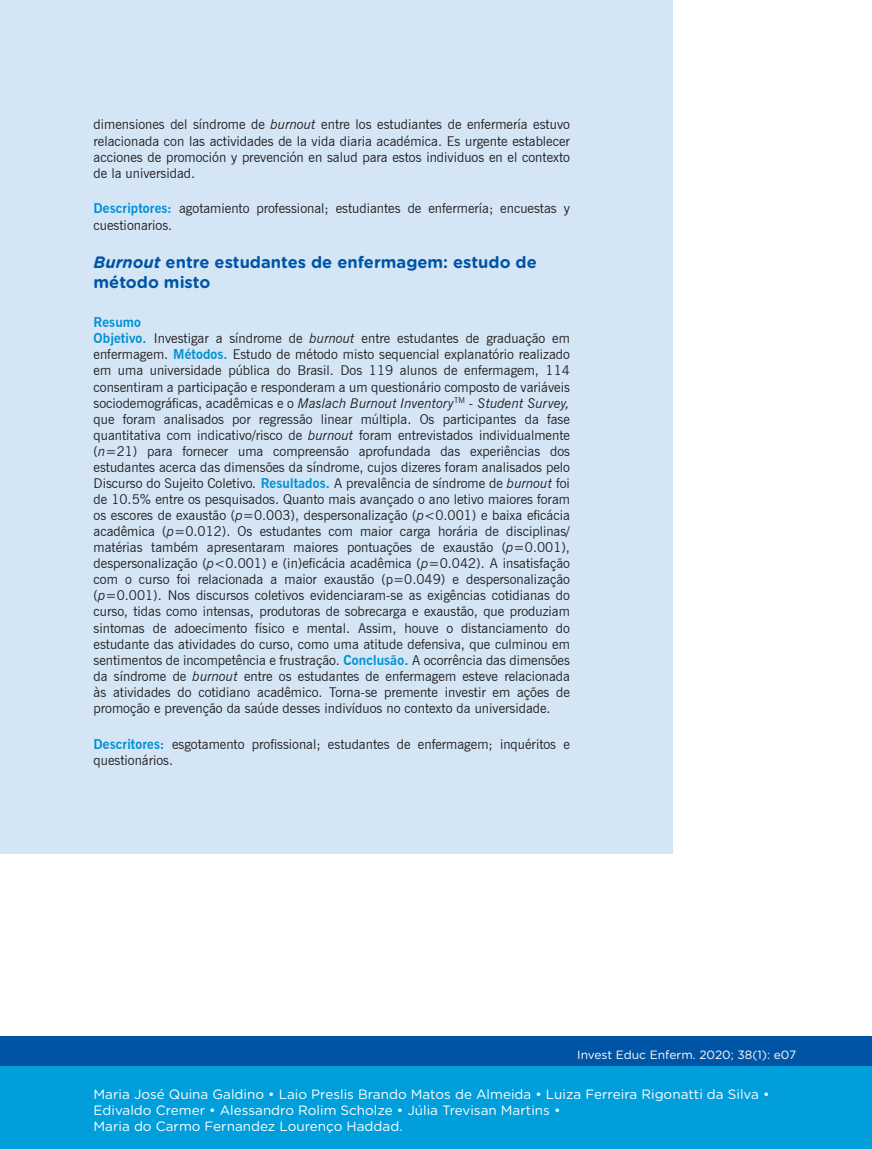
<style>
.page{position:relative;width:872px;height:1149px;background:#fff}
.page>*{position:absolute;margin:0;border:0;box-sizing:border-box;transform-origin:0 0}
.t1{font:700 16.5px/19.8px "Gotham Rounded";color:#0054a6}
.t2{font:13.5px/16px "News Gothic BT";color:#231f20}
.t3{font:13.5px/16.2px "Gotham Rounded";color:#fff}
.t4{font:12px "Gotham Rounded";color:#fff}
.s1{font-style:italic}
.s2{font-weight:700;color:#0090d5}
</style>
<div class="page">
<div style="left:0;top:1035px;width:872px;height:113px;background:#0054a6"></div>
<div style="left:0;top:1065px;width:872px;height:83px;background:#009edb"></div>
<div style="left:0;top:0;width:672px;height:853px;background:#d4e6f6"></div>
<p class="t2" style="left:94px;top:116px;width:478px;text-align:justify">dimensiones del síndrome de <span class="s1">burnout</span> entre los estudiantes de enfermería estuvo relacionada con las actividades de la vida diaria académica. Es urgente establecer acciones de promoción y prevención en salud para estos individuos en el contexto de la universidad.</p>
<p class="t2" style="left:94px;top:200px;width:478px"><span class="s2">Descriptores:</span> agotamiento professional; estudiantes de enfermería; encuestas y cuestionarios.</p>
<p class="t1" style="left:94px;top:252px;width:445px"><span class="s1">Burnout</span> entre estudantes de enfermagem: estudo de método misto</p>
<p class="t2" style="left:94px;top:314px;width:478px"><span class="s2">Resumo<br>Objetivo.</span> Investigar a síndrome de <span class="s1">burnout</span> entre estudantes de graduação em enfermagem. <span class="s2">Métodos.</span> Estudo de método misto sequencial explanatório realizado em uma universidade pública do Brasil. Dos 119 alunos de enfermagem, 114 consentiram a participação e responderam a um questionário composto de variáveis sociodemográficas, acadêmicas e o <span class="s1">Maslach Burnout Inventory</span><sup>TM</sup> <span class="s1">- Student Survey, </span>que foram analisados por regressão linear múltipla. Os participantes da fase quantitativa com indicativo/risco de <span class="s1">burnout</span> foram entrevistados individualmente (<span class="s1">n</span>=21) para fornecer uma compreensão aprofundada das experiências dos estudantes acerca das dimensões da síndrome, cujos dizeres foram analisados pelo Discurso do Sujeito Coletivo<span class="s1">.</span> <span class="s2">Resultados.</span> A prevalência de síndrome de <span class="s1">burnout</span> foi de 10.5% entre os pesquisados. Quanto mais avançado o ano letivo maiores foram os escores de exaustão (<span class="s1">p</span>=0.003), despersonalização (<span class="s1">p</span>&lt;0.001) e baixa eficácia acadêmica (<span class="s1">p</span>=0.012). Os estudantes com maior carga horária de disciplinas/ matérias também apresentaram maiores pontuações de exaustão (<span class="s1">p</span>=0.001), despersonalização (<span class="s1">p</span>&lt;0.001) e (in)eficácia acadêmica (<span class="s1">p</span>=0.042). A insatisfação com o curso foi relacionada a maior exaustão (p=0.049) e despersonalização (<span class="s1">p</span>=0.001). Nos discursos coletivos evidenciaram-se as exigências cotidianas do curso, tidas como intensas, produtoras de sobrecarga e exaustão, que produziam sintomas de adoecimento físico e mental. Assim, houve o distanciamento do estudante das atividades do curso, como uma atitude defensiva, que culminou em sentimentos de incompetência e frustração. <span class="s2">Conclusão.</span> A ocorrência das dimensões da síndrome de <span class="s1">burnout</span> entre os estudantes de enfermagem esteve relacionada às atividades do cotidiano acadêmico. Torna-se premente investir em ações de promoção e prevenção da saúde desses indivíduos no contexto da universidade.</p>
<p class="t2" style="left:94px;top:735px;width:478px"><span class="s2">Descritores:</span> esgotamento profissional; estudantes de enfermagem; inquéritos e questionários.</p>
<p class="t4" style="left:577px;top:1045px;width:220px">Invest Educ Enferm. 2020; 38(1): e07</p>
<p class="t3" style="left:94px;top:1084px;width:677px">Maria José Quina Galdino • Laio Preslis Brando Matos de Almeida • Luiza Ferreira Rigonatti da Silva •<br>Edivaldo Cremer • Alessandro Rolim Scholze • Júlia Trevisan Martins •<br>Maria do Carmo Fernandez Lourenço Haddad.</p>
</div>
